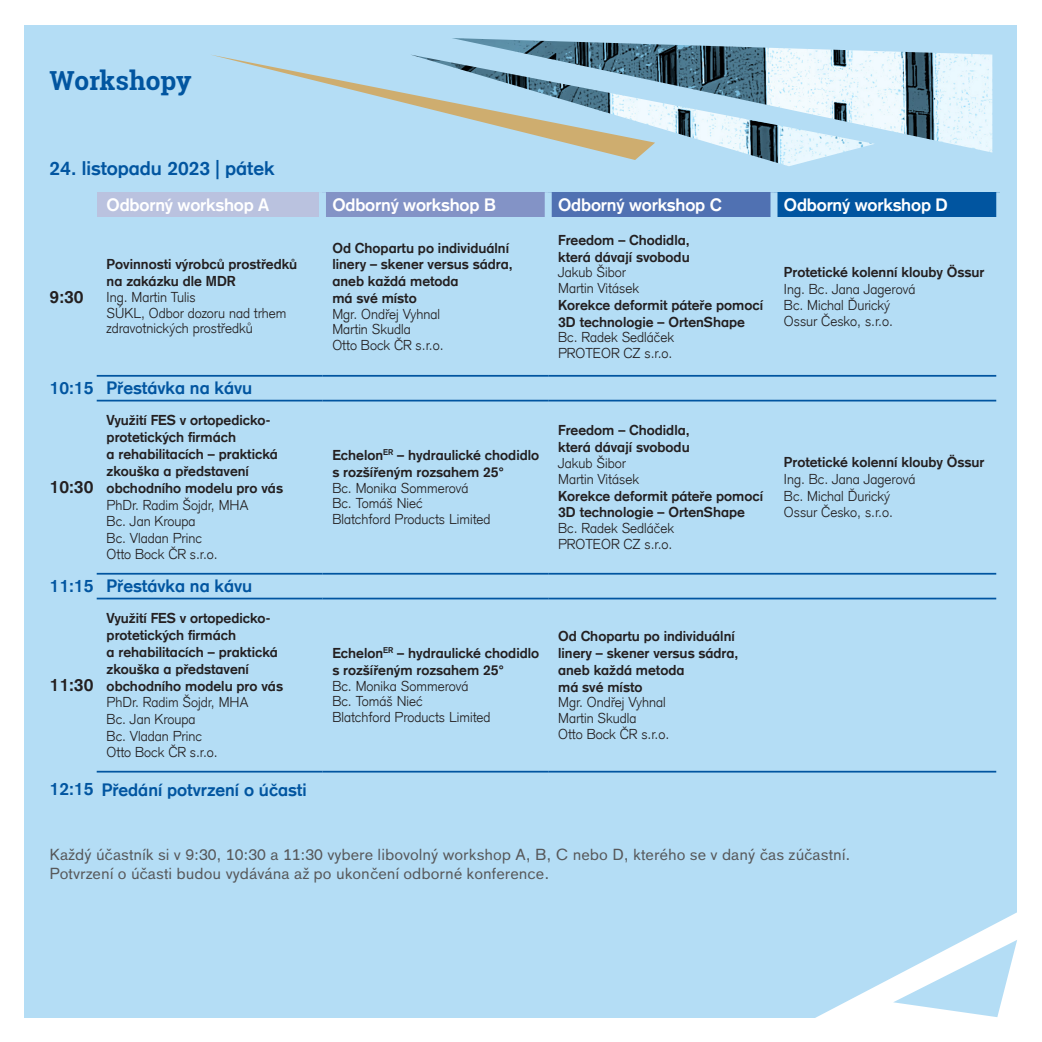
<style>
.page{position:relative;width:1042px;height:1042px;background:#fff}
.page>*{position:absolute;margin:0;border:0;box-sizing:border-box;transform-origin:0 0}
.t1{font:700 26.25px "Roboto Slab";letter-spacing:-.005em;color:#0155a0}
.t2{font:700 19.25px "Otto Bock CT";color:#0155a0}
.t3{font:700 17.5px "Otto Bock CT";color:#0155a0}
.t4{font:700 17.5px "Otto Bock CT";letter-spacing:-.01em;color:#fff}
.t5{font:700 17.5px "Otto Bock CT";color:#231f20}
.t6{font:15.75px "OBO Sans";color:#57585a}
.t7{font:700 14px/16.8px "Otto Bock CT";color:#231f20}
.t8{font:300 14px/15.8px "Otto Bock CT";color:#231f20}
</style>
<div class="page">
<div style="left:25px;top:25px;width:992px;height:992px;background:#b4ddf5"></div>
<div style="left:97px;top:192px;width:225px;height:25px;background:#bac2df"></div>
<div style="left:322px;top:192px;width:226px;height:25px;background:#8393c6"></div>
<div style="left:548px;top:192px;width:226px;height:25px;background:#5071b2"></div>
<div style="left:774px;top:192px;width:226px;height:25px;background:#0155a0"></div>
<div style="left:319px;top:192px;width:7px;height:25px;background:#b4ddf5"></div>
<div style="left:545px;top:192px;width:7px;height:25px;background:#b4ddf5"></div>
<div style="left:770px;top:192px;width:7px;height:25px;background:#b4ddf5"></div>
<div style="left:996px;top:192px;width:7px;height:25px;background:#b4ddf5"></div>
<hr style="left:97px;top:375px;width:225px;height:2px;background:#0155a0">
<hr style="left:322px;top:375px;width:226px;height:2px;background:#0155a0">
<hr style="left:548px;top:375px;width:226px;height:2px;background:#0155a0">
<hr style="left:774px;top:375px;width:222px;height:2px;background:#0155a0">
<hr style="left:97px;top:400px;width:225px;height:1px;background:#0155a0">
<hr style="left:322px;top:400px;width:226px;height:1px;background:#0155a0">
<hr style="left:548px;top:400px;width:226px;height:1px;background:#0155a0">
<hr style="left:774px;top:400px;width:222px;height:1px;background:#0155a0">
<hr style="left:97px;top:573px;width:225px;height:1px;background:#0155a0">
<hr style="left:322px;top:573px;width:226px;height:1px;background:#0155a0">
<hr style="left:548px;top:573px;width:226px;height:1px;background:#0155a0">
<hr style="left:774px;top:573px;width:222px;height:1px;background:#0155a0">
<hr style="left:97px;top:598px;width:225px;height:1px;background:#0155a0">
<hr style="left:322px;top:598px;width:226px;height:1px;background:#0155a0">
<hr style="left:548px;top:598px;width:226px;height:1px;background:#0155a0">
<hr style="left:774px;top:598px;width:222px;height:1px;background:#0155a0">
<hr style="left:97px;top:771px;width:225px;height:1px;background:#0155a0">
<hr style="left:322px;top:771px;width:226px;height:1px;background:#0155a0">
<hr style="left:548px;top:771px;width:226px;height:1px;background:#0155a0">
<hr style="left:774px;top:771px;width:222px;height:1px;background:#0155a0">
<img style="left:452px;top:38px;width:540px;height:115px">
<img style="left:655px;top:55px;width:220px;height:111px">
<svg style="left:212px;top:55px;width:443px;height:105px"></svg>
<svg style="left:805px;top:912px;width:212px;height:106px"></svg>
<p class="t1" style="left:50px;top:62px;width:144px">Workshopy</p>
<p class="t2" style="left:50px;top:157px;width:226px">24. listopadu 2023 | pátek</p>
<p class="t4" style="left:107px;top:194px;width:164px">Odborný workshop A</p>
<p class="t4" style="left:332px;top:194px;width:165px">Odborný workshop B</p>
<p class="t4" style="left:558px;top:194px;width:165px">Odborný workshop C</p>
<p class="t4" style="left:784px;top:194px;width:165px">Odborný workshop D</p>
<p class="t5" style="left:50px;top:286px;width:36px">9:30</p>
<p class="t7" style="left:107px;top:256px;width:192px">Povinnosti výrobců prostředků na zakázku dle MDR</p>
<p class="t8" style="left:107px;top:289px;width:181px">Ing. Martin Tulis<br>SÚKL, Odbor dozoru nad trhem zdravotnických prostředků</p>
<p class="t3" style="left:50px;top:378px;width:45px">10:15</p>
<p class="t3" style="left:107px;top:378px;width:147px">Přestávka na kávu</p>
<p class="t5" style="left:50px;top:477px;width:45px">10:30</p>
<p class="t7" style="left:107px;top:412px;width:178px">Využití FES v ortopedicko&shy;protetických firmách<br>a rehabilitacích – praktická zkouška a představení obchodního modelu pro vás</p>
<p class="t8" style="left:107px;top:497px;width:143px">PhDr. Radim Šojdr, MHA</p>
<p class="t8" style="left:107px;top:514px;width:90px">Bc. Jan Kroupa</p>
<p class="t8" style="left:107px;top:530px;width:97px">Bc. Vladan Princ</p>
<p class="t8" style="left:107px;top:546px;width:113px">Otto Bock ČR s.r.o.</p>
<p class="t3" style="left:50px;top:576px;width:45px">11:15</p>
<p class="t3" style="left:107px;top:576px;width:147px">Přestávka na kávu</p>
<p class="t5" style="left:50px;top:675px;width:45px">11:30</p>
<p class="t7" style="left:107px;top:610px;width:178px">Využití FES v ortopedicko&shy;protetických firmách<br>a rehabilitacích – praktická zkouška a představení obchodního modelu pro vás</p>
<p class="t8" style="left:107px;top:695px;width:143px">PhDr. Radim Šojdr, MHA</p>
<p class="t8" style="left:107px;top:711px;width:90px">Bc. Jan Kroupa</p>
<p class="t8" style="left:107px;top:728px;width:97px">Bc. Vladan Princ</p>
<p class="t8" style="left:107px;top:744px;width:113px">Otto Bock ČR s.r.o.</p>
<p class="t3" style="left:50px;top:779px;width:45px">12:15</p>
<p class="t3" style="left:102px;top:779px;width:206px">Předání potvrzení o účasti</p>
<p class="t7" style="left:332px;top:239px;width:182px">Od Chopartu po individuální linery – skener versus sádra, aneb každá metoda<br>má své místo</p>
<p class="t8" style="left:332px;top:306px;width:109px">Mgr. Ondřej Vyhnal</p>
<p class="t8" style="left:332px;top:322px;width:113px">Martin Skudla<br>Otto Bock ČR s.r.o.</p>
<p class="t7" style="left:558px;top:231px;width:133px">Freedom – Chodidla, která dávají svobodu</p>
<p class="t8" style="left:558px;top:265px;width:82px">Jakub Šibor<br>Martin Vitásek</p>
<p class="t7" style="left:558px;top:296px;width:206px">Korekce deformit páteře pomocí<br>3D technologie – OrtenShape</p>
<p class="t8" style="left:558px;top:330px;width:117px">Bc. Radek Sedláček</p>
<p class="t8" style="left:558px;top:345px;width:116px">PROTEOR CZ s.r.o.</p>
<p class="t7" style="left:784px;top:263px;width:202px">Protetické kolenní klouby Össur</p>
<p class="t8" style="left:784px;top:281px;width:133px">Ing. Bc. Jana Jagerová</p>
<p class="t8" style="left:784px;top:298px;width:108px">Bc. Michal Ďurický</p>
<p class="t8" style="left:784px;top:313px;width:111px">Ossur Česko, s.r.o.</p>
<p class="t7" style="left:332px;top:447px;width:208px">Echelon<sup>ER</sup> – hydraulické chodidlo s rozšířeným rozsahem 25°</p>
<p class="t8" style="left:332px;top:480px;width:138px">Bc. Monika Sommerová<br>Bc. Tomáš Nieć</p>
<p class="t8" style="left:332px;top:511px;width:160px">Blatchford Products Limited</p>
<p class="t7" style="left:558px;top:422px;width:133px">Freedom – Chodidla, která dávají svobodu</p>
<p class="t8" style="left:558px;top:455px;width:82px">Jakub Šibor<br>Martin Vitásek</p>
<p class="t7" style="left:558px;top:487px;width:206px">Korekce deformit páteře pomocí<br>3D technologie – OrtenShape</p>
<p class="t8" style="left:558px;top:520px;width:117px">Bc. Radek Sedláček</p>
<p class="t8" style="left:558px;top:536px;width:116px">PROTEOR CZ s.r.o.</p>
<p class="t7" style="left:784px;top:454px;width:202px">Protetické kolenní klouby Össur</p>
<p class="t8" style="left:784px;top:472px;width:133px">Ing. Bc. Jana Jagerová</p>
<p class="t8" style="left:784px;top:488px;width:108px">Bc. Michal Ďurický</p>
<p class="t8" style="left:784px;top:504px;width:111px">Ossur Česko, s.r.o.</p>
<p class="t7" style="left:332px;top:644px;width:208px">Echelon<sup>ER</sup> – hydraulické chodidlo s rozšířeným rozsahem 25°</p>
<p class="t8" style="left:332px;top:678px;width:138px">Bc. Monika Sommerová<br>Bc. Tomáš Nieć</p>
<p class="t8" style="left:332px;top:709px;width:160px">Blatchford Products Limited</p>
<p class="t7" style="left:558px;top:628px;width:182px">Od Chopartu po individuální linery – skener versus sádra, aneb každá metoda<br>má své místo</p>
<p class="t8" style="left:558px;top:695px;width:109px">Mgr. Ondřej Vyhnal</p>
<p class="t8" style="left:558px;top:710px;width:113px">Martin Skudla<br>Otto Bock ČR s.r.o.</p>
<p class="t6" style="left:50px;top:845px;width:802px">Každý účastník si v 9:30, 10:30 a 11:30 vybere libovolný workshop A, B, C nebo D, kterého se v daný čas zúčastní.</p>
<p class="t6" style="left:50px;top:864px;width:501px">Potvrzení o účasti budou vydávána až po ukončení odborné konference.</p>
</div>
